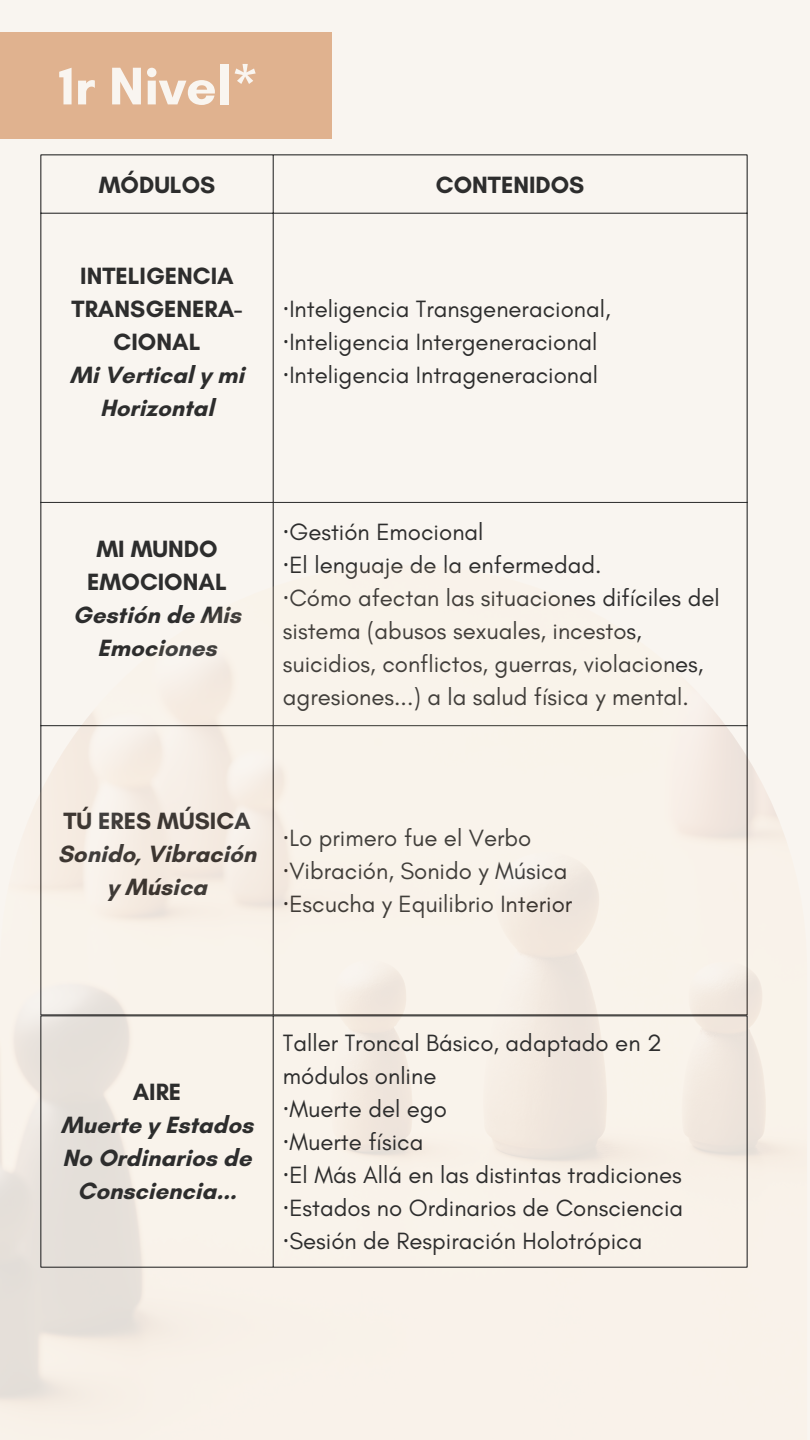
<style>
.page{position:relative;width:810px;height:1440px;background:#f9f5f0}
.page>*{position:absolute;margin:0;border:0;box-sizing:border-box;transform-origin:0 0}
.t1{font:700 54px "Glacial Indifference";color:#f9f5f0}
.t2{font:24px/33px "Glacial Indifference";color:#2d2d2d}
.t3{font:700 24px/33px "Glacial Indifference";color:#2d2d2d;text-align:center}
.s1{font-family:"Noto Sans"}
</style>
<div class="page">
<div style="left:0;top:32px;width:332px;height:107px;background:#e0b28f"></div>
<hr style="left:41px;top:155px;width:1px;height:860px;background:#2d2d2d">
<hr style="left:273px;top:155px;width:1px;height:860px;background:#2d2d2d">
<hr style="left:747px;top:155px;width:1px;height:860px;background:#2d2d2d">
<hr style="left:41px;top:155px;width:706px;height:1px;background:#2d2d2d">
<hr style="left:41px;top:213px;width:706px;height:1px;background:#2d2d2d">
<hr style="left:41px;top:502px;width:706px;height:1px;background:#2d2d2d">
<img style="left:0;top:565px;width:807px;height:846px">
<hr style="left:41px;top:1016px;width:1px;height:251px;background:#2d2d2d">
<hr style="left:273px;top:1016px;width:1px;height:251px;background:#2d2d2d">
<hr style="left:747px;top:1016px;width:1px;height:251px;background:#2d2d2d">
<hr style="left:41px;top:1016px;width:706px;height:1px;background:#2d2d2d">
<hr style="left:41px;top:1267px;width:706px;height:1px;background:#2d2d2d">
<h1 class="t1" style="left:59px;top:53px;width:202px">1r Nivel*</h1>
<p class="t3" style="left:99px;top:168px;width:118px">MÓDULOS</p>
<p class="t3" style="left:436px;top:168px;width:150px">CONTENIDOS</p>
<p class="t3" style="left:72px;top:259px;width:172px">INTELIGENCIA<br>TRANSGENERA-<br>CIONAL</p>
<p class="t3" style="left:70px;top:358px;width:176px">Mi Vertical y mi<br>Horizontal</p>
<p class="t2" style="left:283px;top:292px;width:329px"><span class="s1">·</span>Inteligencia Transgeneracional,</p>
<p class="t2" style="left:283px;top:325px;width:316px"><span class="s1">·</span>Inteligencia Intergeneracional</p>
<p class="t2" style="left:283px;top:358px;width:317px"><span class="s1">·</span>Inteligencia Intrageneracional</p>
<p class="t3" style="left:87px;top:532px;width:141px">MI MUNDO<br>EMOCIONAL</p>
<p class="t3" style="left:73px;top:598px;width:170px">Gestión de Mis<br>Emociones</p>
<p class="t2" style="left:283px;top:515px;width:202px"><span class="s1">·</span>Gestión Emocional</p>
<p class="t2" style="left:283px;top:548px;width:320px"><span class="s1">·</span>El lenguaje de la enfermedad.</p>
<p class="t2" style="left:283px;top:581px;width:438px"><span class="s1">·</span>Cómo afectan las situaciones difíciles del sistema (abusos sexuales, incestos, suicidios, conflictos, guerras, violaciones, agresiones...) a la salud física y mental.</p>
<p class="t3" style="left:63px;top:805px;width:189px">TÚ ERES MÚSICA</p>
<p class="t3" style="left:58px;top:838px;width:200px">Sonido, Vibración y Música</p>
<p class="t2" style="left:283px;top:821px;width:250px"><span class="s1">·</span>Lo primero fue el Verbo</p>
<p class="t2" style="left:283px;top:854px;width:286px"><span class="s1">·</span>Vibración, Sonido y Música</p>
<p class="t2" style="left:283px;top:887px;width:291px"><span class="s1">·</span>Escucha y Equilibrio Interior</p>
<p class="t3" style="left:133px;top:1075px;width:50px">AIRE</p>
<p class="t3" style="left:61px;top:1108px;width:194px">Muerte y Estados<br>No Ordinarios de<br>Consciencia...</p>
<p class="t2" style="left:283px;top:1026px;width:380px">Taller Troncal Básico, adaptado en 2 módulos online</p>
<p class="t2" style="left:283px;top:1092px;width:166px"><span class="s1">·</span>Muerte del ego</p>
<p class="t2" style="left:283px;top:1125px;width:142px"><span class="s1">·</span>Muerte física</p>
<p class="t2" style="left:283px;top:1158px;width:400px"><span class="s1">·</span>El Más Allá en las distintas tradiciones</p>
<p class="t2" style="left:283px;top:1191px;width:402px"><span class="s1">·</span>Estados no Ordinarios de Consciencia</p>
<p class="t2" style="left:283px;top:1224px;width:361px"><span class="s1">·</span>Sesión de Respiración Holotrópica</p>
</div>
